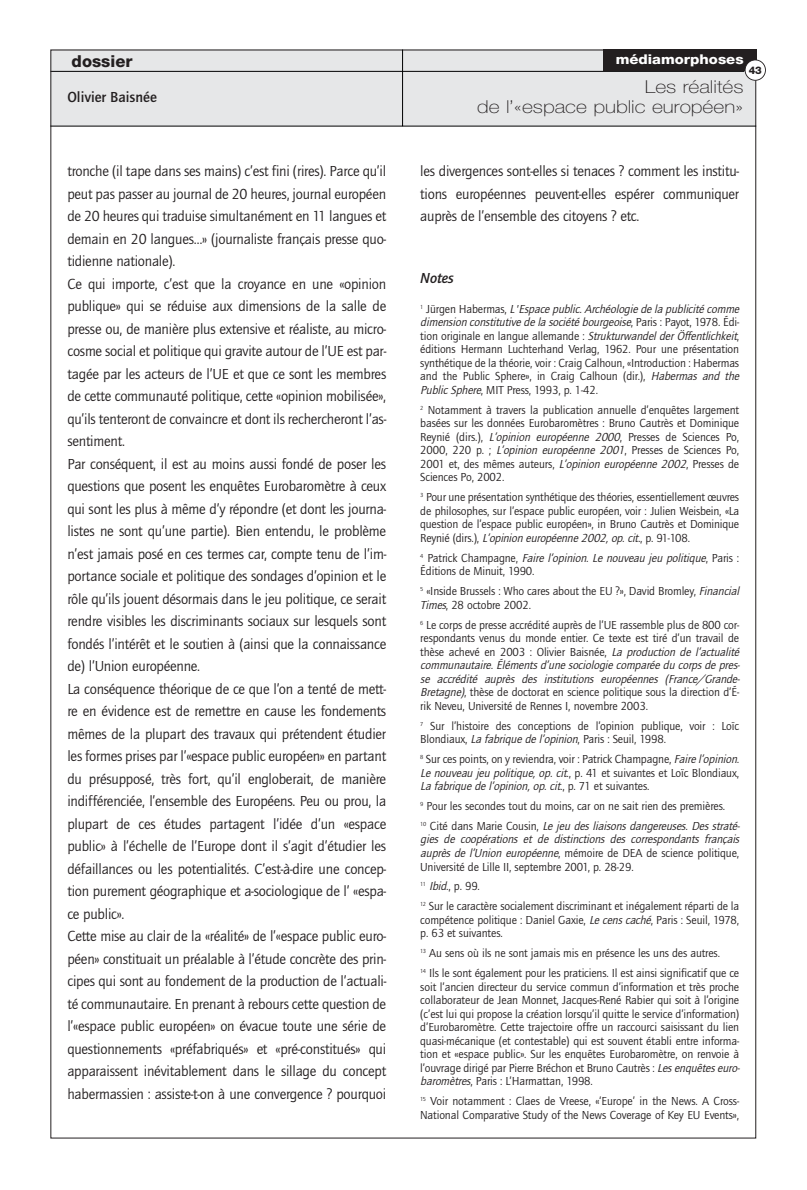
<style>
.page{position:relative;width:807px;height:1190px;background:#fff}
.page>*{position:absolute;margin:0;border:0;box-sizing:border-box;transform-origin:0 0}
.t1{font:100 17.85px/19.5px "Helvetica Neue";color:#231f20;text-align:right;scale:1.18 1}
.t2{font:800 16.5px "Helvetica Neue";color:#231f20}
.t3{font:15px/22.5px "Quay Itc T";letter-spacing:-.015em;color:#231f20}
.t4{font:700 15px "Quay Itc T";color:#231f20}
.t5{font:italic 700 15px "Quay Itc T";letter-spacing:-.01em;color:#231f20}
.t6{font:800 13.5px "Helvetica Neue";color:#fff;scale:1.1 1}
.t7{font:12px/13.5px "Quay Itc T";letter-spacing:-.01em;color:#231f20}
.t8{font:italic 12px/13.5px "Quay Itc T";letter-spacing:-.01em;color:#231f20}
.t9{font:800 10.5px "Helvetica Neue";color:#231f20}
.s1{font-style:italic}
.s2{font-style:normal}
</style>
<div class="page">
<div style="left:50px;top:50px;width:706px;height:76px;background:#e6e7e8"></div>
<hr style="left:50px;top:71px;width:694px;height:1px;background:#000">
<div style="left:603px;top:50px;width:153px;height:21px;background:#231f20"></div>
<svg style="left:745px;top:59px;width:21px;height:22px"></svg>
<hr style="left:50px;top:126px;width:706px;height:1px;background:#000">
<hr style="left:402px;top:50px;width:1px;height:76px;background:#000">
<h2 class="t2" style="left:72px;top:55px;width:62px">dossier</h2>
<p class="t6" style="left:616px;top:54px;width:118px">médiamorphoses</p>
<p class="t9" style="left:749px;top:67px;width:14px">43</p>
<p class="t4" style="left:67px;top:91px;width:91px">Olivier Baisnée</p>
<h1 class="t1" style="left:477px;top:79px;width:227px">Les réalités<br>de l’«espace public européen»</h1>
<p class="t3" style="left:67px;top:161px;width:321px">tronche (il tape dans ses mains) c’est fini (rires). Parce qu’il peut pas passer au journal de 20 heures, journal européen de 20 heures qui traduise simultanément en 11 langues et demain en 20 langues…» (journaliste français presse quo&shy;tidienne nationale).<br>Ce qui importe, c’est que la croyance en une «opinion publique» qui se réduise aux dimensions de la salle de presse ou, de manière plus extensive et réaliste, au micro&shy;cosme social et politique qui gravite autour de l’UE est par&shy;tagée par les acteurs de l’UE et que ce sont les membres de cette communauté politique, cette «opinion mobilisée», qu’ils tenteront de convaincre et dont ils rechercheront l’as&shy;sentiment.<br>Par conséquent, il est au moins aussi fondé de poser les questions que posent les enquêtes Eurobaromètre à ceux qui sont les plus à même d’y répondre (et dont les journa&shy;listes ne sont qu’une partie). Bien entendu, le problème n’est jamais posé en ces termes car, compte tenu de l’im&shy;portance sociale et politique des sondages d’opinion et le rôle qu’ils jouent désormais dans le jeu politique, ce serait rendre visibles les discriminants sociaux sur lesquels sont fondés l’intérêt et le soutien à (ainsi que la connaissance de) l’Union européenne.<br>La conséquence théorique de ce que l’on a tenté de mett&shy;re en évidence est de remettre en cause les fondements mêmes de la plupart des travaux qui prétendent étudier les formes prises par l’«espace public européen» en partant du présupposé, très fort, qu’il engloberait, de manière indifférenciée, l’ensemble des Européens. Peu ou prou, la plupart de ces études partagent l’idée d’un «espace public» à l’échelle de l’Europe dont il s’agit d’étudier les défaillances ou les potentialités. C’est-à-dire une concep&shy;tion purement géographique et a-sociologique de l’ «espa&shy;ce public».<br>Cette mise au clair de la «réalité» de l’«espace public euro&shy;péen» constituait un préalable à l’étude concrète des prin&shy;cipes qui sont au fondement de la production de l’actuali&shy;té communautaire. En prenant à rebours cette question de l’«espace public européen» on évacue toute une série de questionnements «préfabriqués» et «pré-constitués» qui apparaissent inévitablement dans le sillage du concept habermassien : assiste-t-on à une convergence ? pourquoi</p>
<p class="t3" style="left:420px;top:161px;width:320px;text-align:justify">les divergences sont-elles si tenaces ? comment les institu&shy;tions européennes peuvent-elles espérer communiquer auprès de l’ensemble des citoyens ? etc.</p>
<p class="t5" style="left:420px;top:272px;width:35px">Notes</p>
<p class="t7" style="left:420px;top:303px;width:323px"><sup>1</sup> J ü r g e n H a b e r m a s , <span class="s1">L 'Espace public.Archéologie de la publicité comme dimension constitutive de la société bourgeoise</span>, P a r i s : P a yo t , 19 7 8 . É d i - tion originale en langue allemande : <span class="s1">Strukturwandel der Öffentlichkeit</span>, éditions Hermann Luchterhand Verlag, 1962. Pour une présentation synthétique de la théorie, voir : Craig Calhoun, «Introduction : Habermas and the Public Sphere», in Craig Calhoun (dir.), <span class="s1">Habermas and the Public Sphere</span>, MIT Press, 1993, p. 1-42.</p>
<p class="t7" style="left:420px;top:404px;width:320px;text-align:justify"><sup>2</sup> Notamment à travers la publication annuelle d’enquêtes largement basées sur les données Eurobaromètres : Bruno Cautrès et Dominique Reynié (dirs.), <span class="s1">L’opinion européenne 2000</span>, Presses de Sciences Po, 2000, 220 p. ; <span class="s1">L’opinion européenne 2001</span>, Presses de Sciences Po, 2001 et, des mêmes auteurs, <span class="s1">L’opinion européenne 2002</span>, Presses de Sciences Po, 2002.</p>
<p class="t7" style="left:420px;top:492px;width:320px;text-align:justify"><sup>3</sup> Pour une présentation synthétique des théories, essentiellement œuvres de philosophes, sur l’espace public européen, voir : Julien Weisbein, «La question de l’espace public européen», in Bruno Cautrès et Dominique R ey n i é ( d i rs . ) , <span class="s1">L’opinion européenne 2002,op.cit.</span>, p . 91 - 10 8 .</p>
<p class="t7" style="left:420px;top:552px;width:320px"><sup>4</sup> P a t r i c k C h a m p a g n e , <span class="s1">Faire l’opinion. Le nouveau jeu politique</span>, P a r i s :<br>Éditions de Minuit, 1990.</p>
<p class="t7" style="left:420px;top:585px;width:323px"><sup>5</sup> «Inside Brussels : Who cares about the EU ?», David Bromley, <span class="s1">Financial<br>Times</span>, 28 octobre 2002.</p>
<p class="t7" style="left:420px;top:619px;width:323px"><sup>6</sup> Le corps de presse accrédité auprès de l’UE rassemble plus de 800 cor&shy;respondants venus du monde entier. Ce texte est tiré d’un travail de thèse achevé en 2003 : Olivier Baisnée, <span class="s1">La production de l’actualité communautaire. Éléments d’une sociologie comparée du corps de pres&shy;se accrédité auprès des institutions européennes (France/Grande-Bretagne)</span>, thèse de doctorat en science politique sous la direction d’É&shy;rik Neveu, Université de Rennes I, novembre 2003.</p>
<p class="t7" style="left:420px;top:720px;width:320px"><sup>7</sup> Sur l’histoire des conceptions de l’opinion publique, voir : Loïc<br>Blondiaux, <span class="s1">La fabrique de l’opinion</span>, Paris : Seuil, 1998.</p>
<p class="t7" style="left:420px;top:753px;width:323px"><sup>8</sup> Sur ces points, on y reviendra, voir : Patrick Champagne, <span class="s1">Faire l’opinion.<br>Le nouveau jeu politique, op. cit</span>., p. 41 et suivantes et Loïc Blondiaux,<br><span class="s1">La fabrique de l’opinion,op.cit.</span>, p . 71 e t s u i va n te s .</p>
<p class="t7" style="left:420px;top:797px;width:323px;line-height:20px"><sup>9</sup> Pour les secondes tout du moins, car on ne sait rien des premières.<br><sup>10</sup> C i t é d a n s M a r i e C o u s i n , <span class="s1">Le jeu des liaisons dangereuses. Des straté-</span></p>
<p class="t8" style="left:420px;top:834px;width:323px">gies de coopérations et de distinctions des correspondants français auprès de l’Union européenne<span class="s2">, mémoire de DEA de science politique,<br>Université de Lille II, septembre 2001, p. 28-29.</span></p>
<p class="t7" style="left:420px;top:877px;width:320px;line-height:20px"><sup>11</sup> <span class="s1">Ibid.</span>, p. 99.<br><sup>12</sup> Sur le caractère socialement discriminant et inégalement réparti de la</p>
<p class="t7" style="left:420px;top:914px;width:320px">compétence politique : Daniel Gaxie, <span class="s1">Le cens caché</span>, Paris : Seuil, 1978, p. 63 et suivantes.</p>
<p class="t7" style="left:420px;top:944px;width:320px;line-height:20px"><sup>13</sup> Au sens où ils ne sont jamais mis en présence les uns des autres.<br><sup>14</sup> Ils le sont également pour les praticiens. Il est ainsi significatif que ce</p>
<p class="t7" style="left:420px;top:981px;width:323px">soit l’ancien directeur du service commun d’information et très proche collaborateur de Jean Monnet, Jacques-René Rabier qui soit à l’origine (c’est lui qui propose la création lorsqu’il quitte le service d’information) d’Eurobaromètre. Cette trajectoire offre un raccourci saisissant du lien quasi-mécanique (et contestable) qui est souvent établi entre informa&shy;tion et «espace public». Sur les enquêtes Eurobaromètre, on renvoie à l’ouvrage dirigé par Pierre Bréchon et Bruno Cautrès : <span class="s1">Lesenquêteseuro&shy;baromètres</span>, Paris : L’Harmattan, 1998.</p>
<p class="t7" style="left:420px;top:1095px;width:320px"><sup>15</sup> Voir notamment : Claes de Vreese, «‘Europe’ in the News. A Cross-<br>National Comparative Study of the News Coverage of Key EU Events»,</p>
</div>
